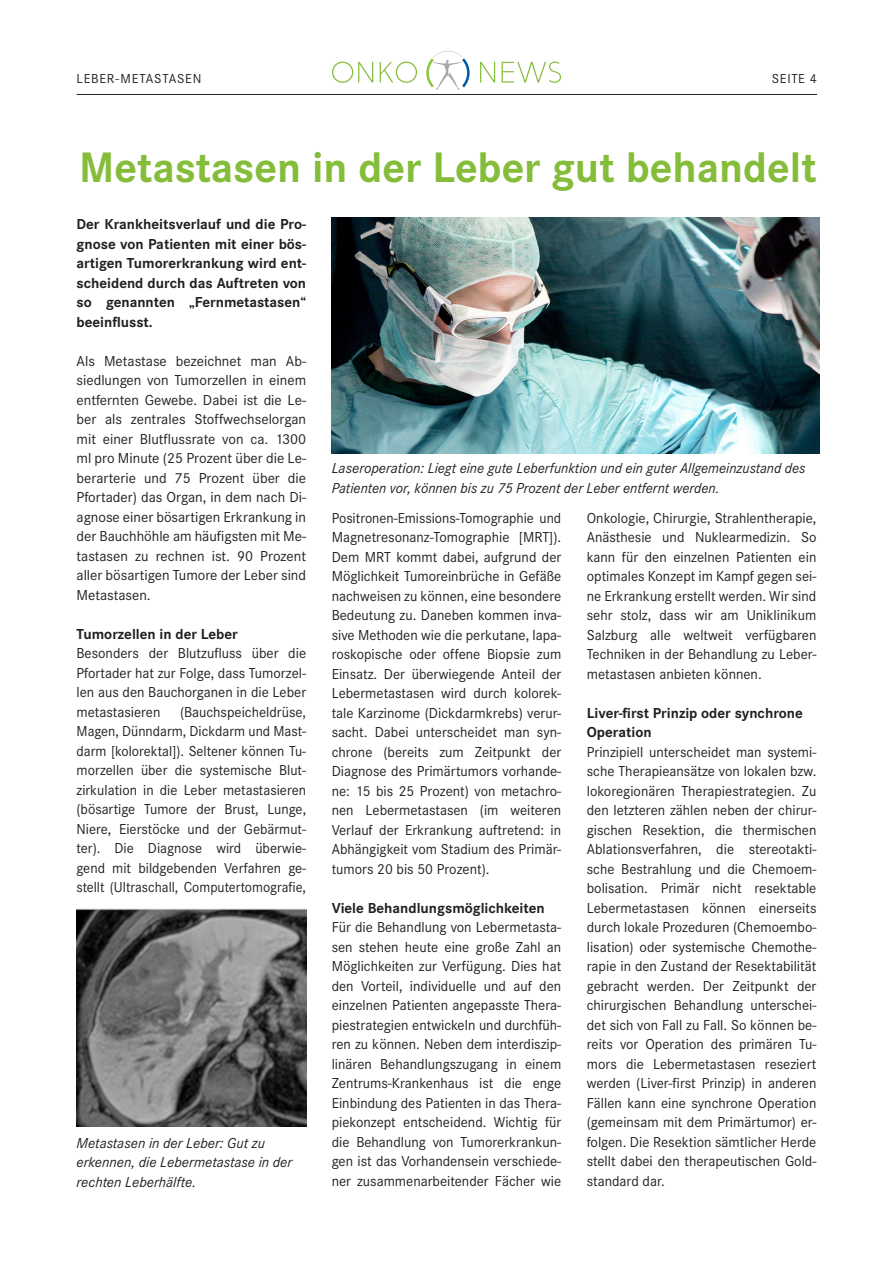
<style>
.page{position:relative;width:893px;height:1263px;background:#fff}
.page>*{position:absolute;margin:0;border:0;box-sizing:border-box;transform-origin:0 0}
.t1{font:700 44.25px "Corporate S";color:#85bd3b}
.t2{font:15px/19.5px "Corporate S";color:#231f20;text-align:justify}
.t3{font:15px/19.5px "Corporate S";color:#231f20;text-align:justify;scale:.96 1}
.t4{font:700 15px/19.5px "Corporate S";color:#231f20;text-align:justify}
.t5{font:italic 15px/19.5px "Corporate S";color:#231f20}
.t6{font:13.5px "Corporate S";letter-spacing:.05em;color:#231f20}
</style>
<div class="page">
<hr style="left:77px;top:94px;width:740px;height:1px;background:#231f20">
<svg style="left:332px;top:62px;width:85px;height:21px"></svg>
<svg style="left:480px;top:62px;width:81px;height:21px"></svg>
<svg style="left:426px;top:51px;width:44px;height:39px"></svg>
<img style="left:77px;top:908px;width:229px;height:219px">
<img style="left:332px;top:218px;width:487px;height:236px">
<p class="t6" style="left:77px;top:71px;width:126px">LEBER-METASTASEN</p>
<p class="t6" style="left:772px;top:71px;width:47px">SEITE 4</p>
<h1 class="t1" style="left:79px;top:142px;width:739px">Metastasen in der Leber gut behandelt</h1>
<p class="t4" style="left:77px;top:215px;width:231px">Der Krankheitsverlauf und die Pro&shy;gnose von Patienten mit einer bös&shy;artigen Tumorerkrankung wird ent&shy;scheidend durch das Auftreten von so genannten „Fernmetastasen“ beeinflusst.</p>
<p class="t2" style="left:77px;top:351px;width:231px">Als Metastase bezeichnet man Ab&shy;siedlungen von Tumorzellen in einem entfernten Gewebe. Dabei ist die Le&shy;ber als zentrales Stoffwechselorgan mit einer Blutflussrate von ca. 1300 ml pro Minute (25 Prozent über die Le&shy;berarterie und 75 Prozent über die Pfortader) das Organ, in dem nach Di&shy;agnose einer bösartigen Erkrankung in der Bauchhöhle am häufigsten mit Me&shy;tastasen zu rechnen ist. 90 Prozent aller bösartigen Tumore der Leber sind Metastasen.</p>
<p class="t4" style="left:77px;top:624px;width:163px">Tumorzellen in der Leber</p>
<p class="t2" style="left:77px;top:644px;width:231px">Besonders der Blutzufluss über die Pfortader hat zur Folge, dass Tumorzel&shy;len aus den Bauchorganen in die Leber metastasieren</p>
<p class="t5" style="left:332px;top:458px;width:475px">Laseroperation: Liegt eine gute Leberfunktion und ein guter Allgemeinzustand des<br>Patienten vor, können bis zu 75 Prozent der Leber entfernt werden.</p>
<p class="t2" style="left:587px;top:508px;width:231px">Onkologie, Chirurgie, Strahlentherapie, Anästhesie und Nuklearmedizin. So kann für den einzelnen Patienten ein optimales Konzept im Kampf gegen sei&shy;ne Erkrankung erstellt werden. Wir sind sehr stolz, dass wir am Uniklinikum Salzburg alle weltweit verfügbaren Techniken in der Behandlung zu Leber&shy;metastasen anbieten können.</p>
<p class="t4" style="left:587px;top:703px;width:218px">Liver-first Prinzip oder synchrone<br>Operation</p>
<p class="t2" style="left:587px;top:742px;width:231px">Prinzipiell unterscheidet man systemi&shy;sche Therapieansätze von lokalen bzw. lokoregionären Therapiestrategien. Zu den letzteren zählen neben der chirur&shy;gischen Resektion, die thermischen Ablationsverfahren, die stereotakti&shy;sche Bestrahlung und die Chemoem&shy;bolisation. Primär nicht resektable Lebermetastasen können einerseits durch lokale Prozeduren (Chemoembo&shy;lisation) oder systemische Chemothe&shy;rapie in den Zustand der Resektabilität gebracht werden. Der Zeitpunkt der chirurgischen Behandlung unterschei&shy;det sich von Fall zu Fall. So können be&shy;reits vor Operation des primären Tu&shy;mors die Lebermetastasen reseziert werden (Liver-first Prinzip) in anderen Fällen kann eine synchrone Operation (gemeinsam mit dem Primärtumor) er&shy;folgen. Die Resektion sämtlicher Herde stellt dabei den therapeutischen Gold&shy;standard dar.</p>
<p class="t3" style="left:332px;top:508px;width:241px">Positronen-Emissions-Tomographie und Magnetresonanz-Tomographie [MRT]).<br>Dem MRT kommt dabei, aufgrund der Möglichkeit Tumoreinbrüche in Gefäße nachweisen zu können, eine besondere Bedeutung zu. Daneben kommen inva&shy;sive Methoden wie die perkutane, lapa&shy;roskopische oder offene Biopsie zum Einsatz. Der überwiegende Anteil der Lebermetastasen wird durch kolorek&shy;tale Karzinome (Dickdarmkrebs) verur&shy;sacht. Dabei unterscheidet man syn&shy;chrone (bereits zum Zeitpunkt der Diagnose des Primärtumors vorhande&shy;ne: 15 bis 25 Prozent) von metachro&shy;nen Lebermetastasen (im weiteren Verlauf der Erkrankung auftretend: in Abhängigkeit vom Stadium des Primär&shy;tumors 20 bis 50 Prozent).</p>
<p class="t4" style="left:332px;top:898px;width:215px">Viele Behandlungsmöglichkeiten</p>
<p class="t2" style="left:332px;top:918px;width:231px">Für die Behandlung von Lebermetasta&shy;sen stehen heute eine große Zahl an Möglichkeiten zur Verfügung. Dies hat den Vorteil, individuelle und auf den einzelnen Patienten angepasste Thera&shy;piestrategien entwickeln und durchfüh&shy;ren zu können. Neben dem interdiszip&shy;linären Behandlungszugang in einem Zentrums-Krankenhaus ist die enge Einbindung des Patienten in das Thera&shy;piekonzept entscheidend. Wichtig für die Behandlung von Tumorerkrankun&shy;gen ist das Vorhandensein verschiede&shy;ner zusammenarbeitender Fächer wie</p>
<p class="t2" style="left:77px;top:702px;width:231px;text-indent:103px">(Bauchspeicheldrüse, Magen, Dünndarm, Dickdarm und Mast&shy;darm [kolorektal]). Seltener können Tu&shy;morzellen über die systemische Blut&shy;zirkulation in die Leber metastasieren (bösartige Tumore der Brust, Lunge, Niere, Eierstöcke und der Gebärmut&shy;ter). Die Diagnose wird überwie&shy;gend mit bildgebenden Verfahren ge&shy;stellt (Ultraschall, Computertomografie,</p>
<p class="t5" style="left:77px;top:1133px;width:217px">Metastasen in der Leber: Gut zu erkennen, die Lebermetastase in der rechten Leberhälfte.</p>
</div>
